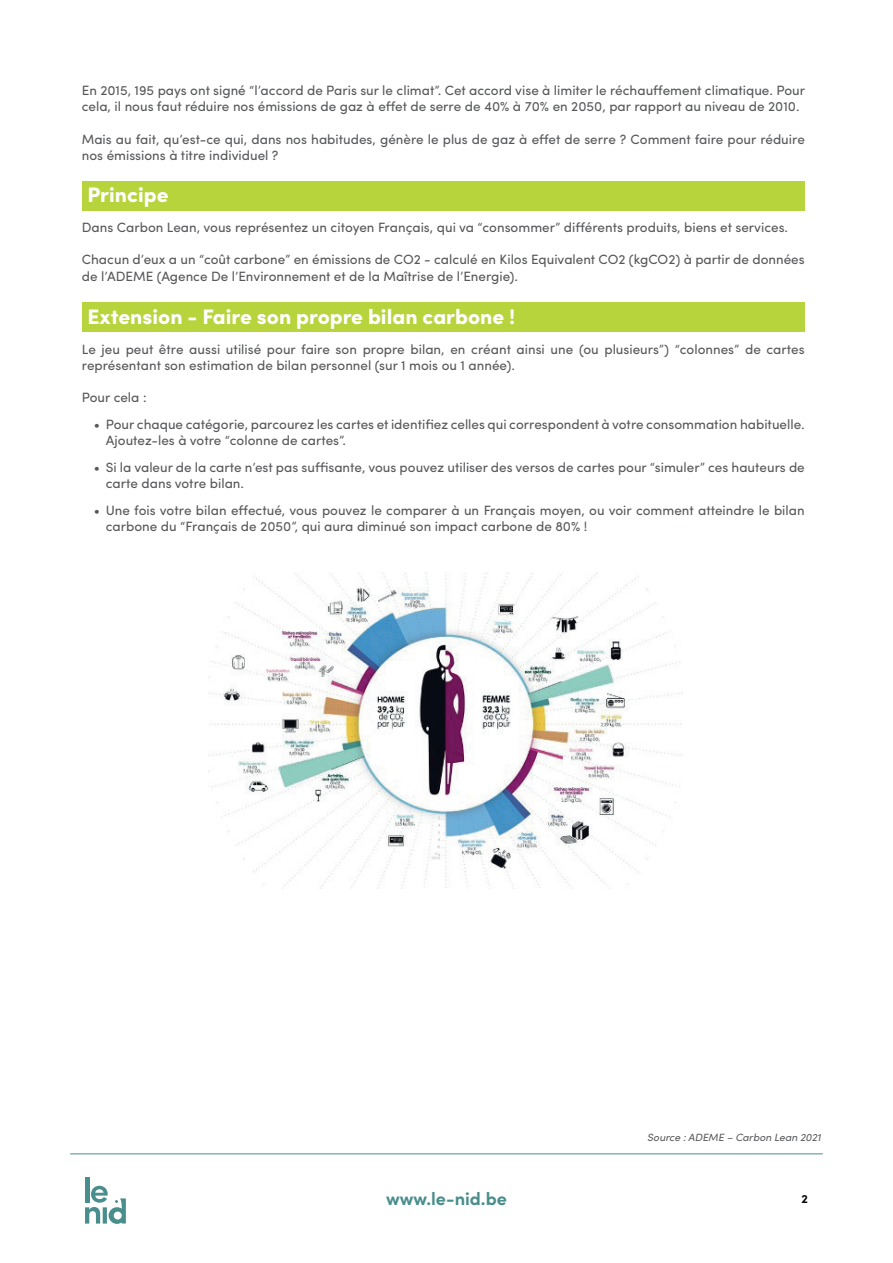
<style>
.page{position:relative;width:893px;height:1263px;background:#fff}
.page>*{position:absolute;margin:0;border:0;box-sizing:border-box;transform-origin:0 0}
.t1{font:900 21px "Sofia Pro";color:#fff}
.t2{font:700 18px "Sofia Pro";color:#488e8c}
.t3{font:13.5px/16.2px "Sofia Pro";color:#57585a}
.t4{font:700 12px "Sofia Pro";color:#030506}
.t5{font:italic 10.5px "Sofia Pro";color:#57585a}
</style>
<div class="page">
<hr style="left:85px;top:1177px;width:4px;height:25px;background:#488e8c">
<svg style="left:85px;top:1186px;width:41px;height:38px"></svg>
<hr style="left:70px;top:1153px;width:753px;height:1px;background:#488e8c">
<div style="left:82px;top:181px;width:723px;height:29px;background:#b7d43c"></div>
<div style="left:82px;top:302px;width:723px;height:30px;background:#b7d43c"></div>
<img style="left:208px;top:573px;width:475px;height:316px">
<p class="t3" style="left:82px;top:81px;width:725px">En 2015, 195 pays ont signé “l’accord de Paris sur le climat”. Cet accord vise à limiter le réchauffement climatique. Pour cela, il nous faut réduire nos émissions de gaz à effet de serre de 40% à 70% en 2050, par rapport au niveau de 2010.</p>
<p class="t3" style="left:82px;top:130px;width:724px">Mais au fait, qu’est-ce qui, dans nos habitudes, génère le plus de gaz à effet de serre ? Comment faire pour réduire nos émissions à titre individuel ?</p>
<h1 class="t1" style="left:87px;top:178px;width:83px">Principe</h1>
<p class="t3" style="left:82px;top:218px;width:708px">Dans Carbon Lean, vous représentez un citoyen Français, qui va “consommer” différents produits, biens et services.</p>
<p class="t3" style="left:82px;top:251px;width:724px">Chacun d’eux a un “coût carbone” en émissions de CO2 - calculé en Kilos Equivalent CO2 (kgCO2) à partir de données de l’ADEME (Agence De l’Environnement et de la Maîtrise de l’Energie).</p>
<h1 class="t1" style="left:87px;top:300px;width:429px">Extension - Faire son propre bilan carbone !</h1>
<p class="t3" style="left:82px;top:340px;width:724px">Le jeu peut être aussi utilisé pour faire son propre bilan, en créant ainsi une (ou plusieurs”) “colonnes” de cartes représentant son estimation de bilan personnel (sur 1 mois ou 1 année).</p>
<p class="t3" style="left:82px;top:388px;width:66px">Pour cela :</p>
<p class="t3" style="left:106px;top:415px;width:700px;text-indent:-12px">• Pour chaque catégorie, parcourez les cartes et identifiez celles qui correspondent à votre consommation habituelle.<br>Ajoutez-les à votre “colonne de cartes”.</p>
<p class="t3" style="left:106px;top:458px;width:700px;text-indent:-12px">• Si la valeur de la carte n’est pas suffisante, vous pouvez utiliser des versos de cartes pour “simuler” ces hauteurs de carte dans votre bilan.</p>
<p class="t3" style="left:106px;top:501px;width:700px;text-indent:-12px">• Une fois votre bilan effectué, vous pouvez le comparer à un Français moyen, ou voir comment atteindre le bilan carbone du “Français de 2050”, qui aura diminué son impact carbone de 80% !</p>
<p class="t5" style="left:647px;top:1129px;width:175px">Source : ADEME – Carbon Lean 2021</p>
<h2 class="t2" style="left:386px;top:1185px;width:122px">www.le-nid.be</h2>
<p class="t4" style="left:801px;top:1189px;width:8px">2</p>
</div>
